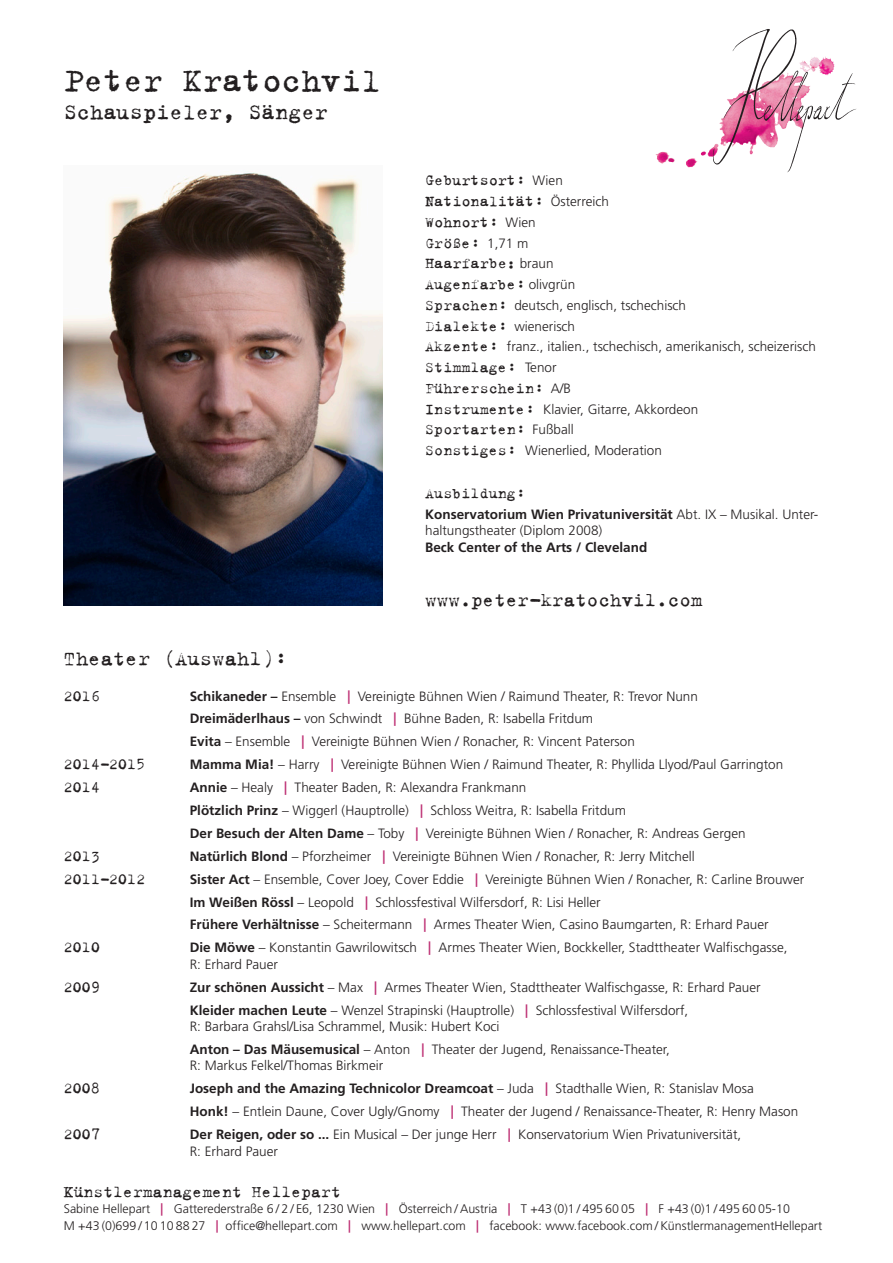
<style>
.page{position:relative;width:893px;height:1263px;background:#fff}
.page>*{position:absolute;margin:0;border:0;box-sizing:border-box;transform-origin:0 0}
.t1{font:36px "Trixie";color:#231f20}
.t2{font:24px "Trixie";color:#231f20}
.t3{font:22.5px "Trixie Text";color:#231f20}
.t4{font:21px "Trixie Text";color:#231f20}
.t5{font:18px "Trixie Text";color:#231f20}
.t6{font:16.5px "Trixie Text";color:#231f20}
.t7{font:16.5px "Trixie";color:#231f20}
.t8{font:300 13.5px/16.5px "Frutiger";color:#231f20}
.t9{font:700 13.5px/16.5px "Frutiger CE";color:#231f20}
.t10{font:300 12.45px "Frutiger";color:#231f20}
.s1{font-family:"Trixie Text"}
.s2{font-family:"Frutiger";font-weight:300;font-size:13.5px}
.s3{font-family:"Trixie Text";font-weight:400;font-size:16.5px}
.s4{font-family:"Frutiger";font-weight:300}
.s5{font-family:"Frutiger CE";font-weight:700}
.s6{font-family:"Frutiger CE";font-weight:700;color:#bd2d72}
.s7{color:#bd2d72}
</style>
<div class="page">
<img style="left:705px;top:29px;width:151px;height:144px">
<img style="left:64px;top:171px;width:319px;height:435px">
<p class="t1" style="left:64px;top:57px;width:318px">Peter Kratochvil</p>
<p class="t2" style="left:64px;top:97px;width:266px">Schauspieler, Sänger</p>
<p class="t7" style="left:425px;top:170px;width:139px">Geburtsort<span class="s1">:</span> <span class="s2">Wien</span></p>
<p class="t7" style="left:425px;top:190px;width:185px">Nationalität<span class="s1">:</span> <span class="s2">Österreich</span></p>
<p class="t7" style="left:425px;top:211px;width:112px">Wohnort<span class="s1">:</span> <span class="s2">Wien</span></p>
<p class="t6" style="left:425px;top:233px;width:105px">Größe: <span class="s2">1,71 m</span></p>
<p class="t7" style="left:425px;top:253px;width:130px">Haarfarbe: <span class="s2">braun</span></p>
<p class="t6" style="left:425px;top:275px;width:152px">Augenfarbe: <span class="s2">olivgrün</span></p>
<p class="t8" style="left:425px;top:297px;width:262px"><span class="s3">Sprachen:</span> deutsch, englisch, tschechisch</p>
<p class="t8" style="left:425px;top:318px;width:151px"><span class="s3">Dialekte:</span> wienerisch</p>
<p class="t8" style="left:425px;top:338px;width:392px"><span class="s3">Akzente:</span> franz., italien., tschechisch, amerikanisch, scheizerisch</p>
<p class="t6" style="left:425px;top:358px;width:133px">Stimmlage: <span class="s2">Tenor</span></p>
<p class="t6" style="left:425px;top:378px;width:147px">Führerschein: <span class="s2">A/B</span></p>
<p class="t8" style="left:425px;top:401px;width:274px"><span class="s3">Instrumente:</span> Klavier, Gitarre, Akkordeon</p>
<p class="t6" style="left:425px;top:420px;width:150px">Sportarten: <span class="s2">Fußball</span></p>
<p class="t8" style="left:425px;top:442px;width:238px"><span class="s3">Sonstiges:</span> Wienerlied, Moderation</p>
<p class="t6" style="left:425px;top:483px;width:101px">Ausbildung:</p>
<p class="t9" style="left:425px;top:506px;width:395px">Konservatorium Wien Privatuniversität <span class="s4">Abt. IX – Musikal. Unter&shy;haltungstheater (Diplom 2008)<br></span>Beck Center of the Arts / Cleveland</p>
<p class="t4" style="left:425px;top:587px;width:279px">www.peter-kratochvil.com</p>
<p class="t3" style="left:64px;top:645px;width:224px">Theater (Auswahl):</p>
<p class="t6" style="left:64px;top:686px;width:38px">2016</p>
<p class="t8" style="left:190px;top:688px;width:510px"><span class="s5">Schikaneder –</span> Ensemble <span class="s6">|</span> Vereinigte Bühnen Wien / Raimund Theater, R: Trevor Nunn</p>
<p class="t8" style="left:190px;top:710px;width:405px"><span class="s5">Dreimäderlhaus –</span> von Schwindt <span class="s6">|</span> Bühne Baden, R: Isabella Fritdum</p>
<p class="t8" style="left:190px;top:733px;width:447px"><span class="s5">Evita</span> – Ensemble <span class="s6">|</span> Vereinigte Bühnen Wien / Ronacher, R: Vincent Paterson</p>
<p class="t6" style="left:64px;top:755px;width:83px">2014-2015</p>
<p class="t8" style="left:190px;top:756px;width:595px"><span class="s5">Mamma Mia!</span> – Harry <span class="s6">|</span> Vereinigte Bühnen Wien / Raimund Theater, R: Phyllida Llyod/Paul Garrington</p>
<p class="t6" style="left:64px;top:777px;width:38px">2014</p>
<p class="t8" style="left:190px;top:779px;width:338px"><span class="s5">Annie</span> – Healy <span class="s6">|</span> Theater Baden, R: Alexandra Frankmann</p>
<p class="t8" style="left:190px;top:802px;width:438px"><span class="s5">Plötzlich Prinz</span> – Wiggerl (Hauptrolle) <span class="s6">|</span> Schloss Weitra, R: Isabella Fritdum</p>
<p class="t8" style="left:190px;top:825px;width:557px"><span class="s5">Der Besuch der Alten Dame</span> – Toby <span class="s6">|</span> Vereinigte Bühnen Wien / Ronacher, R: Andreas Gergen</p>
<p class="t6" style="left:64px;top:846px;width:38px">2013</p>
<p class="t8" style="left:190px;top:848px;width:506px"><span class="s5">Natürlich Blond</span> – Pforzheimer <span class="s6">|</span> Vereinigte Bühnen Wien / Ronacher, R: Jerry Mitchell</p>
<p class="t6" style="left:64px;top:869px;width:83px">2011-2012</p>
<p class="t8" style="left:190px;top:871px;width:616px"><span class="s5">Sister Act</span> – Ensemble, Cover Joey, Cover Eddie <span class="s6">|</span> Vereinigte Bühnen Wien / Ronacher, R: Carline Brouwer</p>
<p class="t8" style="left:190px;top:893px;width:412px"><span class="s5">Im Weißen Rössl</span> – Leopold <span class="s6">|</span> Schlossfestival Wilfersdorf, R: Lisi Heller</p>
<p class="t8" style="left:190px;top:916px;width:580px"><span class="s5">Frühere Verhältnisse</span> – Scheitermann <span class="s6">|</span> Armes Theater Wien, Casino Baumgarten, R: Erhard Pauer</p>
<p class="t6" style="left:64px;top:938px;width:38px">2010</p>
<p class="t8" style="left:190px;top:939px;width:599px"><span class="s5">Die Möwe</span> – Konstantin Gawrilowitsch <span class="s6">|</span> Armes Theater Wien, Bockkeller, Stadttheater Walfischgasse,<br>R: Erhard Pauer</p>
<p class="t6" style="left:64px;top:977px;width:38px">2009</p>
<p class="t8" style="left:190px;top:979px;width:572px"><span class="s5">Zur schönen Aussicht</span> – Max <span class="s6">|</span> Armes Theater Wien, Stadttheater Walfischgasse, R: Erhard Pauer</p>
<p class="t8" style="left:190px;top:1001px;width:500px"><span class="s5">Kleider machen Leute</span> – Wenzel Strapinski (Hauptrolle) <span class="s6">|</span> Schlossfestival Wilfersdorf,<br>R: Barbara Grahsl/Lisa Schrammel, Musik: Hubert Koci</p>
<p class="t8" style="left:190px;top:1041px;width:482px"><span class="s5">Anton – Das Mäusemusical</span> – Anton <span class="s6">|</span> Theater der Jugend, Renaissance-Theater,<br>R: Markus Felkel/Thomas Birkmeir</p>
<p class="t6" style="left:64px;top:1079px;width:38px">2008</p>
<p class="t9" style="left:190px;top:1080px;width:565px">Joseph and the Amazing Technicolor Dreamcoat <span class="s4">– Juda</span> <span class="s7">|</span> <span class="s4">Stadthalle Wien, R: Stanislav Mosa</span></p>
<p class="t8" style="left:190px;top:1103px;width:610px"><span class="s5">Honk!</span> – Entlein Daune, Cover Ugly/Gnomy <span class="s6">|</span> Theater der Jugend / Renaissance-Theater, R: Henry Mason</p>
<p class="t6" style="left:64px;top:1124px;width:38px">2007</p>
<p class="t8" style="left:190px;top:1126px;width:553px"><span class="s5">Der Reigen, oder so ...</span> Ein Musical – Der junge Herr <span class="s6">|</span> Konservatorium Wien Privatuniversität,<br>R: Erhard Pauer</p>
<p class="t5" style="left:64px;top:1181px;width:279px">Künstlermanagement Hellepart</p>
<p class="t10" style="left:64px;top:1202px;width:728px">Sabine Hellepart <span class="s6">|</span> Gatterederstraße 6 / 2 / E6, 1230 Wien <span class="s6">|</span> Österreich / Austria <span class="s6">|</span> T +43 (0)1 / 495 60 05 <span class="s6">|</span> F +43 (0)1 / 495 60 05-10</p>
<p class="t10" style="left:64px;top:1218px;width:760px">M +43 (0)699 / 10 10 88 27 <span class="s6">|</span> office@hellepart.com <span class="s6">|</span> www.hellepart.com <span class="s6">|</span> facebook: www.facebook.com / KünstlermanagementHellepart</p>
</div>
